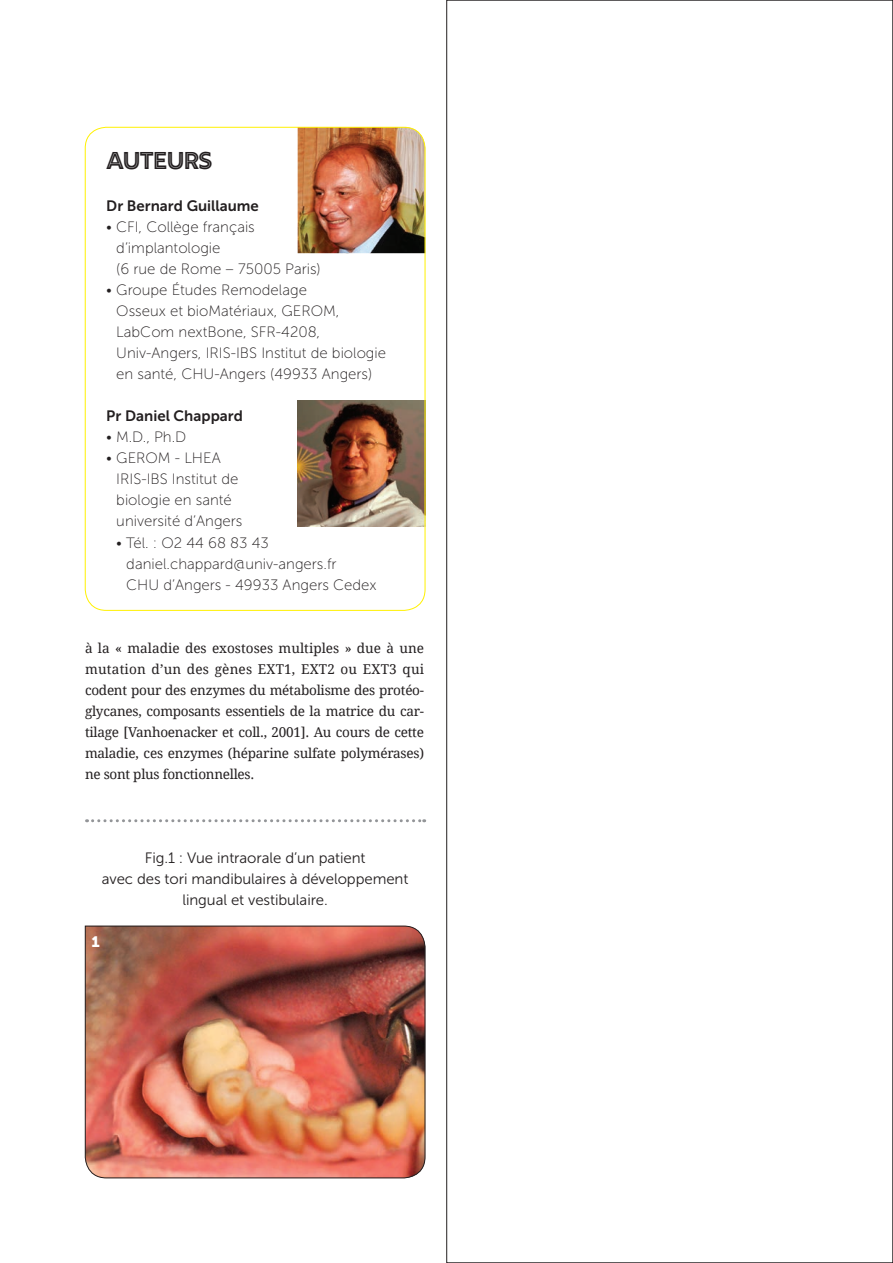
<style>
.page{position:relative;width:893px;height:1263px;background:#fff}
.page>*{position:absolute;margin:0;border:0;box-sizing:border-box;transform-origin:0 0}
.Titre_encarts{font:27px "Rig Bold Inline Solo";letter-spacing:-.075em;color:#231f20}
.Points_CV_auteur{font:15px/21px "Museo Sans 100";color:#231f20}
.Légende_Fig{font:15px/21px "Museo Sans 300";letter-spacing:-.005em;color:#231f20;text-align:center}
.Nom_auteur_clinique{font:15px "Museo Sans 700";color:#231f20}
.t1{font:15px "Museo Sans 900";color:#fff}
.BODY_CLINIQUE{font:13.5px/21px "Droid Serif";letter-spacing:-.02em;color:#231f20;text-align:justify}
</style>
<div class="page">
<svg style="left:85px;top:127px;width:340px;height:484px"></svg>
<img style="left:85px;top:926px;width:340px;height:252px">
<svg style="left:87px;top:819px;width:338px;height:3px"></svg>
<p class="Titre_encarts" style="left:106px;top:146px;width:108px">AUTEURS</p>
<p class="Nom_auteur_clinique" style="left:106px;top:198px;width:154px">Dr Bernard Guillaume</p>
<p class="Points_CV_auteur" style="left:116px;top:217px;width:206px;text-indent:-10px">• CFI, Collège français d’implantologie<br>(6 rue de Rome – 75005 Paris)</p>
<p class="Points_CV_auteur" style="left:116px;top:280px;width:271px;text-indent:-10px">• Groupe Études Remodelage<br>Osseux et bioMatériaux, GEROM, LabCom nextBone, SFR-4208, Univ-Angers, IRIS-IBS Institut de biologie en santé, CHU-Angers (49933 Angers)</p>
<p class="Nom_auteur_clinique" style="left:106px;top:408px;width:138px">Pr Daniel Chappard</p>
<p class="Points_CV_auteur" style="left:106px;top:427px;width:81px">• M.D., Ph.D</p>
<p class="Points_CV_auteur" style="left:116px;top:448px;width:128px;text-indent:-10px">• GEROM - LHEA<br>IRIS-IBS Institut de biologie en santé université d’Angers</p>
<p class="Points_CV_auteur" style="left:126px;top:532px;width:252px;text-indent:-10px">• Tél. : O2 44 68 83 43 daniel.chappard@univ-angers.fr<br>CHU d’Angers - 49933 Angers Cedex</p>
<p class="BODY_CLINIQUE" style="left:85px;top:637px;width:341px">à la « maladie des exostoses multiples » due à une mutation d’un des gènes EXT1, EXT2 ou EXT3 qui codent pour des enzymes du métabolisme des protéo&shy;glycanes, composants essentiels de la matrice du car&shy;tilage [Vanhoenacker et coll., 2001]. Au cours de cette maladie, ces enzymes (héparine sulfate polymérases) ne sont plus fonctionnelles.</p>
<p class="Légende_Fig" style="left:102px;top:847px;width:308px">Fig.1 : Vue intraorale d’un patient<br>avec des tori mandibulaires à développement lingual et vestibulaire.</p>
<p class="t1" style="left:92px;top:933px;width:10px">1</p>
</div>
